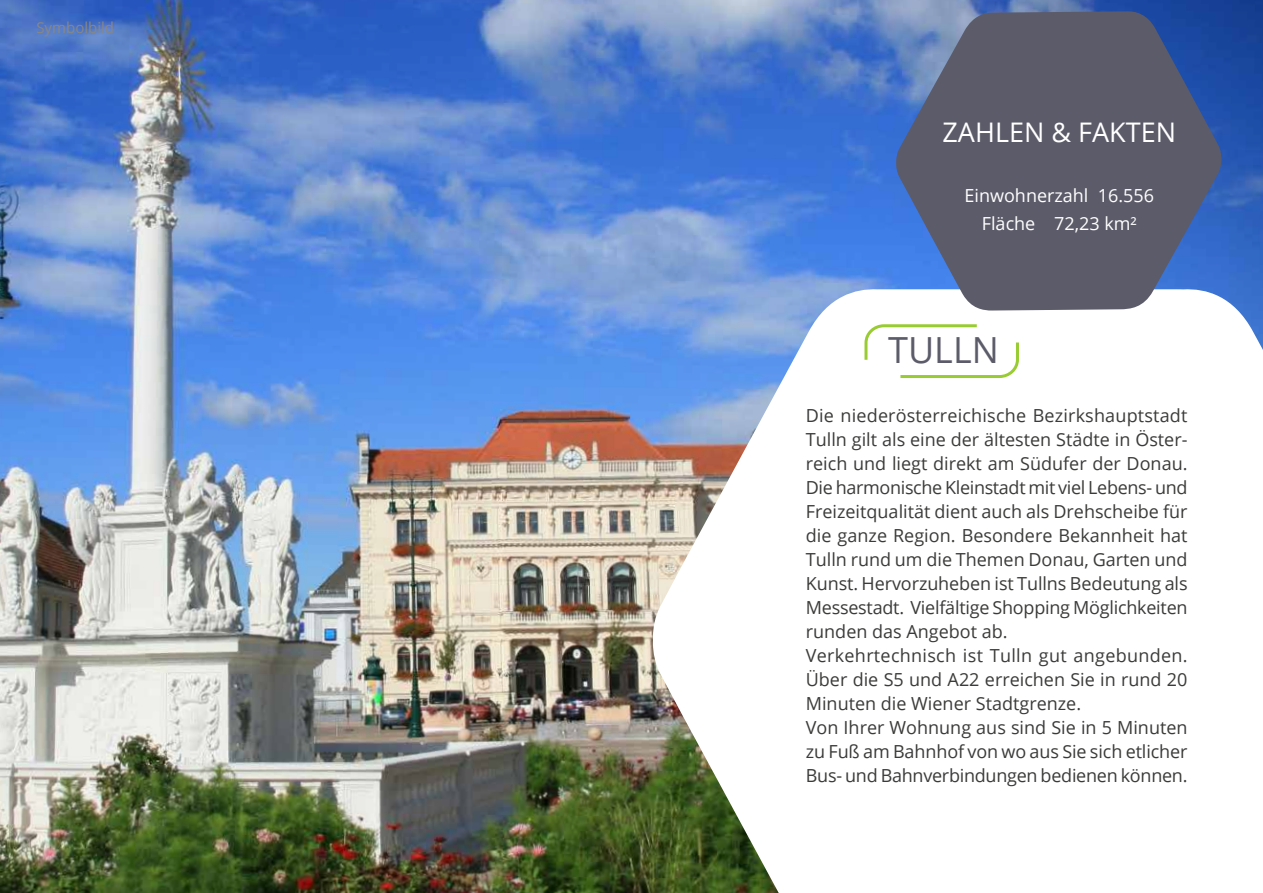
<style>
.page{position:relative;width:1263px;height:893px;background:#fff}
.page>*{position:absolute;margin:0;border:0;box-sizing:border-box;transform-origin:0 0}
.t1{font:36px "Open Sans";color:#5c5b69}
.t2{font:27px "Open Sans";color:#fff}
.t3{font:18px/24px "Open Sans";color:#3b3b3a}
.t4{font:18px/28px "Open Sans";color:#fff;text-align:center}
.t5{font:15px "Open Sans";color:#878786}
</style>
<div class="page">
<img style="left:0;top:0;width:1263px;height:893px">
<svg style="left:653px;top:288px;width:610px;height:605px"></svg>
<svg style="left:863px;top:323px;width:157px;height:57px"></svg>
<svg style="left:896px;top:11px;width:325px;height:300px;background:#5c6480"></svg>
<p class="t5" style="left:36px;top:17px;width:79px">Symbolbild</p>
<h2 class="t2" style="left:942px;top:113px;width:235px">ZAHLEN &amp; FAKTEN</h2>
<p class="t4" style="left:964px;top:181px;width:191px">Einwohnerzahl 16.556<br>Fläche 72,23 km²</p>
<h1 class="t1" style="left:888px;top:326px;width:112px">TULLN</h1>
<p class="t3" style="left:806px;top:403px;width:383px">Die niederösterreichische Bezirkshauptstadt Tulln gilt als eine der ältesten Städte in Öster&shy;reich und liegt direkt am Südufer der Donau.<br>Die harmonische Kleinstadt mit viel Lebens- und Freizeitqualität dient auch als Drehscheibe für die ganze Region. Besondere Bekannheit hat Tulln rund um die Themen Donau, Garten und Kunst. Hervorzuheben ist Tullns Bedeutung als Messestadt. Vielfältige Shopping Möglichkeiten runden das Angebot ab.<br>Verkehrtechnisch ist Tulln gut angebunden.<br>Über die S5 und A22 erreichen Sie in rund 20<br>Minuten die Wiener Stadtgrenze.<br>Von Ihrer Wohnung aus sind Sie in 5 Minuten zu Fuß am Bahnhof von wo aus Sie sich etlicher Bus- und Bahnverbindungen bedienen können.</p>
</div>
